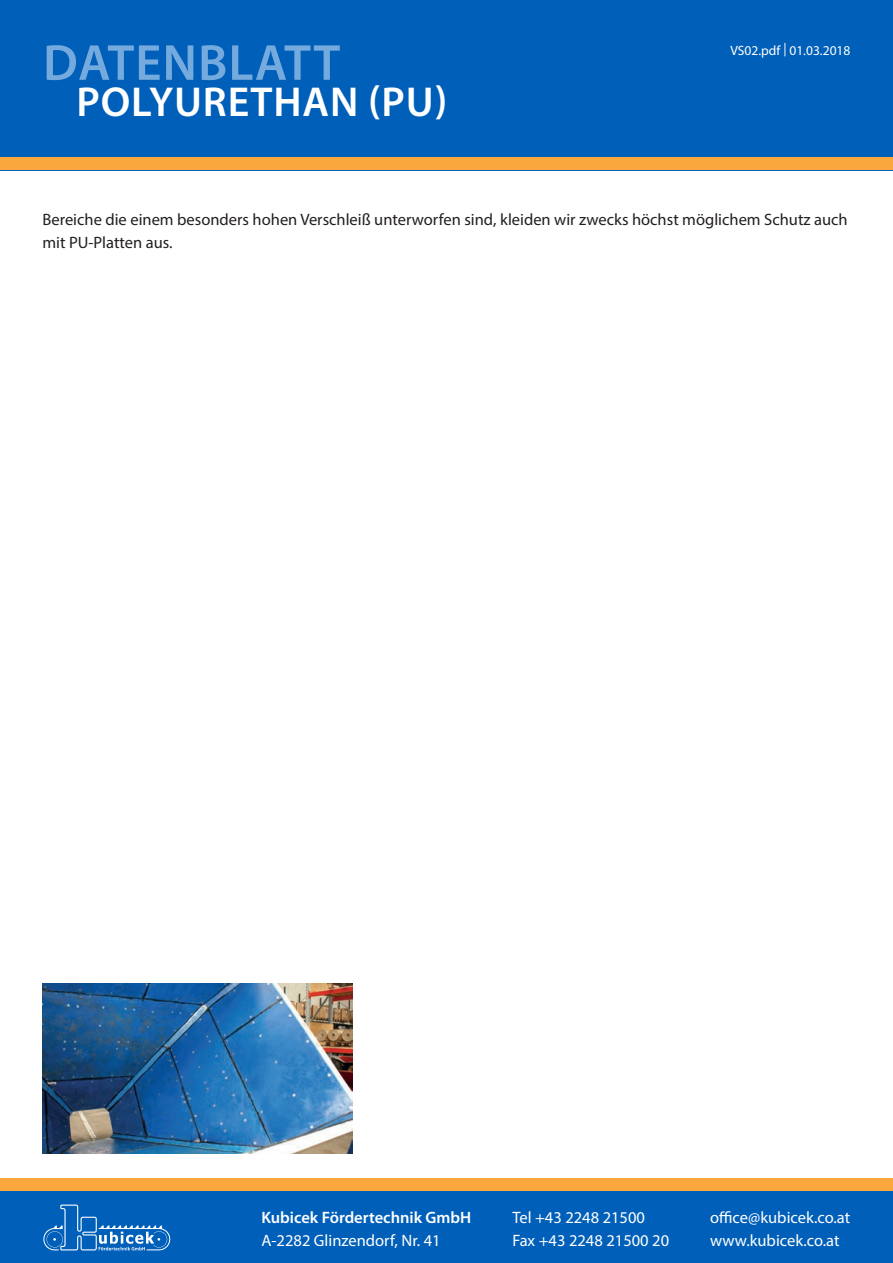
<style>
.page{position:relative;width:893px;height:1263px;background:#fff}
.page>*{position:absolute;margin:0;border:0;box-sizing:border-box;transform-origin:0 0}
.t1{font:600 51px "Myriad Pro";letter-spacing:.02em;color:#74aadd}
.t2{font:600 42px "Myriad Pro";letter-spacing:.02em;color:#fff}
.t3{font:16.5px/22.5px "Myriad Pro";color:#231f20}
.t4{font:16.5px "Myriad Pro";color:#fff}
.t5{font:600 16.5px "Myriad Pro";color:#fff}
.t6{font:13.5px "Myriad Pro";color:#fff}
</style>
<div class="page">
<img style="left:43px;top:983px;width:310px;height:170px">
<div style="left:0;top:0;width:893px;height:170px;background:#005fb9"></div>
<div style="left:0;top:1184px;width:893px;height:79px;background:#005fb9"></div>
<svg style="left:43px;top:1204px;width:127px;height:46px"></svg>
<div style="left:0;top:157px;width:893px;height:13px;background:#faa83d"></div>
<div style="left:0;top:1178px;width:893px;height:13px;background:#faa83d"></div>
<p class="t1" style="left:43px;top:30px;width:299px">DATENBLATT</p>
<p class="t2" style="left:77px;top:75px;width:372px">POLYURETHAN (PU)</p>
<p class="t6" style="left:730px;top:42px;width:122px">VS02.pdf | 01.03.2018</p>
<p class="t3" style="left:43px;top:208px;width:807px">Bereiche die einem besonders hohen Verschleiß unterworfen sind, kleiden wir zwecks höchst möglichem Schutz auch mit PU-Platten aus.</p>
<p class="t5" style="left:261px;top:1207px;width:211px">Kubicek Fördertechnik GmbH</p>
<p class="t4" style="left:261px;top:1230px;width:181px">A-2282 Glinzendorf, Nr. 41</p>
<p class="t4" style="left:512px;top:1207px;width:134px">Tel +43 2248 21500</p>
<p class="t4" style="left:512px;top:1230px;width:158px">Fax +43 2248 21500 20</p>
<p class="t4" style="left:710px;top:1207px;width:142px">office@kubicek.co.at</p>
<p class="t4" style="left:710px;top:1230px;width:131px">www.kubicek.co.at</p>
</div>
